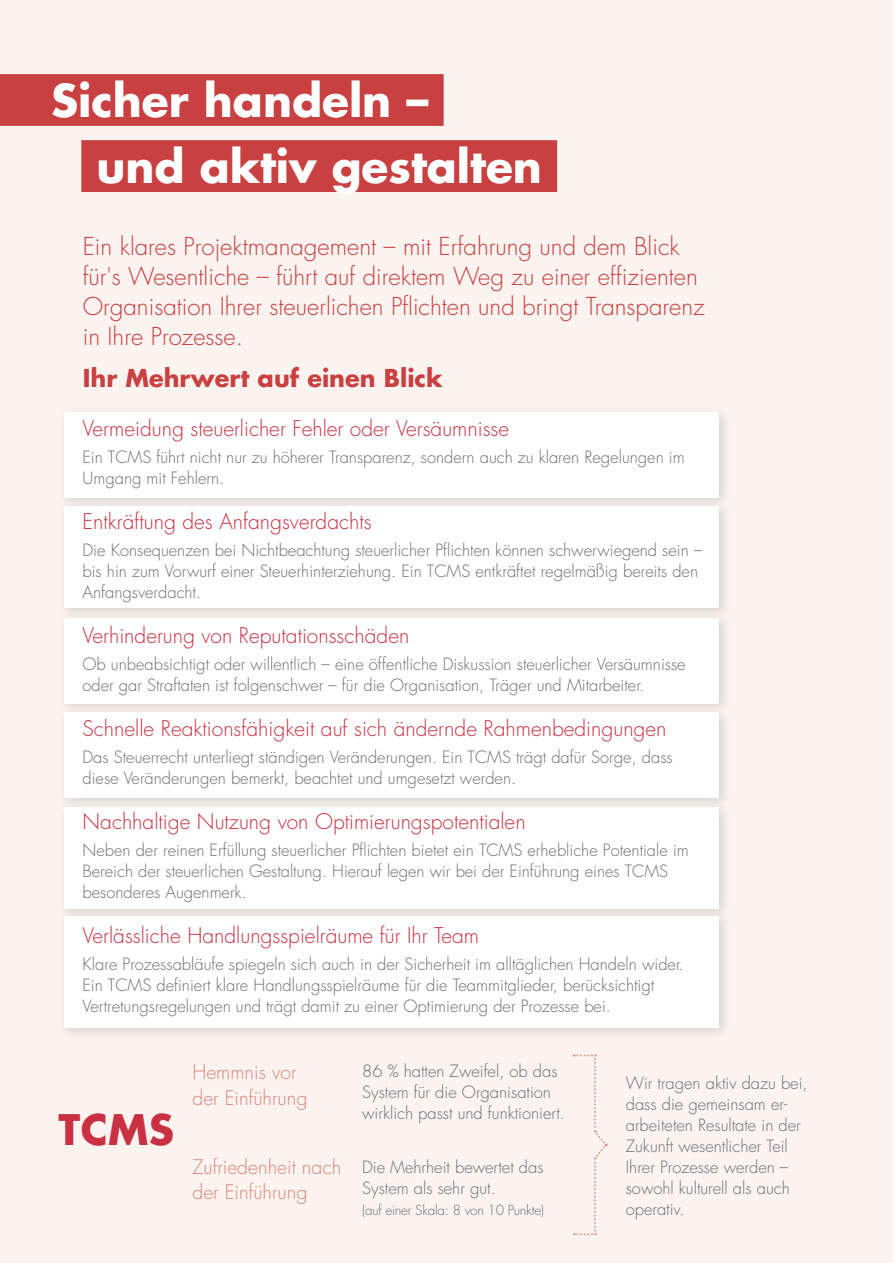
<style>
.page{position:relative;width:893px;height:1263px;background:#faf3f0}
.page>*{position:absolute;margin:0;border:0;box-sizing:border-box;transform-origin:0 0}
.t1{font:700 44.1px/66px "Futura Std";color:#fff}
.t2{font:700 40.95px "Futura Std";color:#c93041}
.t3{font:300 24px/30px "Futura Std";color:#c94041}
.t4{font:700 24px "Futura Std";color:#c94041}
.t5{font:300 21px "Futura Std";color:#c93041}
.t6{font:300 19.5px/25.5px "Futura Std";color:#da8478}
.t7{font:300 16.5px/21px "Futura Std";color:#6c6d70}
.t8{font:300 13.5px "Futura Std";letter-spacing:-.02em;color:#6c6d70}
</style>
<div class="page">
<div style="left:0;top:74px;width:444px;height:52px;background:#c94041"></div>
<div style="left:81px;top:140px;width:476px;height:52px;background:#c94041"></div>
<div style="left:58px;top:406px;width:673px;height:104px;background:#231f20;opacity:.15"></div>
<div style="left:64px;top:412px;width:655px;height:86px;background:#fff"></div>
<div style="left:58px;top:500px;width:673px;height:120px;background:#ede6e3"></div>
<div style="left:64px;top:506px;width:655px;height:102px;background:#fff"></div>
<div style="left:58px;top:612px;width:673px;height:103px;background:#231f20;opacity:.15"></div>
<div style="left:64px;top:618px;width:655px;height:85px;background:#fff"></div>
<div style="left:58px;top:706px;width:673px;height:103px;background:#231f20;opacity:.15"></div>
<div style="left:64px;top:712px;width:655px;height:85px;background:#fff"></div>
<div style="left:58px;top:801px;width:673px;height:119px;background:#231f20;opacity:.15"></div>
<div style="left:64px;top:807px;width:655px;height:101px;background:#fff"></div>
<div style="left:58px;top:910px;width:673px;height:130px;background:#eee7e4"></div>
<div style="left:64px;top:916px;width:655px;height:111px;background:#fff"></div>
<svg style="left:574px;top:1054px;width:33px;height:181px"></svg>
<h1 class="t1" style="left:96px;top:67px;width:447px;text-indent:-45px">Sicher handeln –<br>und aktiv gestalten</h1>
<h3 class="t3" style="left:83px;top:232px;width:623px">Ein klares Projektmanagement – mit Erfahrung und dem Blick für's Wesentliche – führt auf direktem Weg zu einer effizienten Organisation Ihrer steuerlichen Pflichten und bringt Transparenz in Ihre Prozesse.</h3>
<h3 class="t4" style="left:83px;top:362px;width:361px">Ihr Mehrwert auf einen Blick</h3>
<p class="t5" style="left:83px;top:415px;width:428px">Vermeidung steuerlicher Fehler oder Versäumnisse</p>
<p class="t7" style="left:83px;top:447px;width:604px">Ein TCMS führt nicht nur zu höherer Transparenz, sondern auch zu klaren Regelungen im<br>Umgang mit Fehlern.</p>
<p class="t5" style="left:83px;top:508px;width:291px">Entkräftung des Anfangsverdachts</p>
<p class="t7" style="left:83px;top:540px;width:621px">Die Konsequenzen bei Nichtbeachtung steuerlicher Pflichten können schwerwiegend sein – bis hin zum Vorwurf einer Steuerhinterziehung. Ein TCMS entkräftet regelmäßig bereits den<br>Anfangsverdacht.</p>
<p class="t5" style="left:83px;top:622px;width:328px">Verhinderung von Reputationsschäden</p>
<p class="t7" style="left:83px;top:654px;width:605px">Ob unbeabsichtigt oder willentlich – eine öffentliche Diskussion steuerlicher Versäumnisse oder gar Straftaten ist folgenschwer – für die Organisation, Träger und Mitarbeiter.</p>
<p class="t5" style="left:83px;top:715px;width:585px">Schnelle Reaktionsfähigkeit auf sich ändernde Rahmenbedingungen</p>
<p class="t7" style="left:83px;top:747px;width:592px">Das Steuerrecht unterliegt ständigen Veränderungen. Ein TCMS trägt dafür Sorge, dass diese Veränderungen bemerkt, beachtet und umgesetzt werden.</p>
<p class="t5" style="left:83px;top:808px;width:445px">Nachhaltige Nutzung von Optimierungspotentialen</p>
<p class="t7" style="left:83px;top:840px;width:608px">Neben der reinen Erfüllung steuerlicher Pflichten bietet ein TCMS erhebliche Potentiale im<br>Bereich der steuerlichen Gestaltung. Hierauf legen wir bei der Einführung eines TCMS besonderes Augenmerk.</p>
<p class="t5" style="left:83px;top:922px;width:398px">Verlässliche Handlungsspielräume für Ihr Team</p>
<p class="t7" style="left:83px;top:954px;width:603px">Klare Prozessabläufe spiegeln sich auch in der Sicherheit im alltäglichen Handeln wider.<br>Ein TCMS definiert klare Handlungsspielräume für die Teammitglieder, berücksichtigt<br>Vertretungsregelungen und trägt damit zu einer Optimierung der Prozesse bei.</p>
<h2 class="t2" style="left:58px;top:1102px;width:117px">TCMS</h2>
<p class="t6" style="left:192px;top:1060px;width:117px">Hemmnis vor der Einführung</p>
<p class="t6" style="left:192px;top:1154px;width:150px">Zufriedenheit nach der Einführung</p>
<p class="t7" style="left:362px;top:1061px;width:204px">86 % hatten Zweifel, ob das<br>System für die Organisation wirklich passt und funktioniert.</p>
<p class="t7" style="left:362px;top:1157px;width:183px">Die Mehrheit bewertet das<br>System als sehr gut.</p>
<p class="t8" style="left:362px;top:1201px;width:184px">(auf einer Skala: 8 von 10 Punkte)</p>
<p class="t7" style="left:626px;top:1073px;width:183px">Wir tragen aktiv dazu bei, dass die gemeinsam er&shy;arbeiteten Resultate in der<br>Zukunft wesentlicher Teil<br>Ihrer Prozesse werden – sowohl kulturell als auch operativ.</p>
</div>
